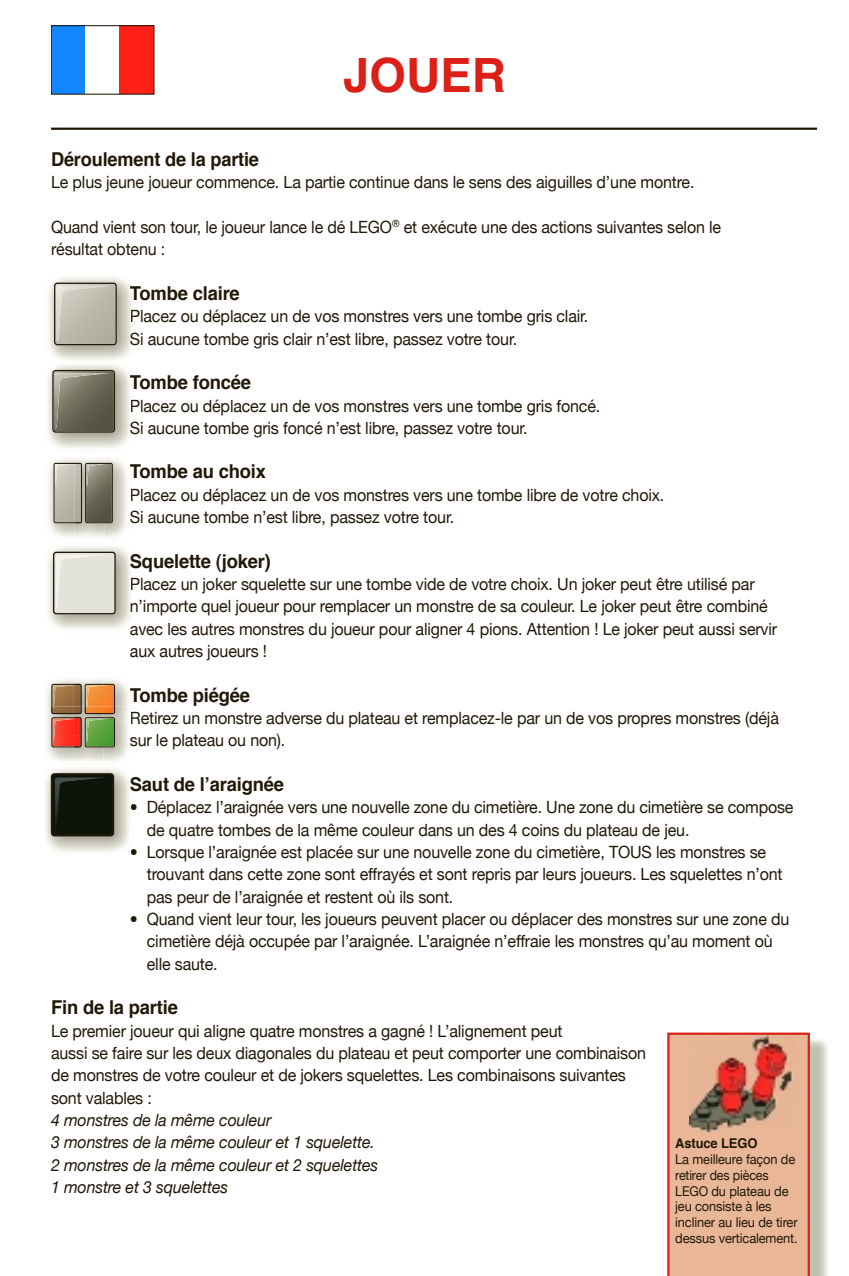
<style>
.page{position:relative;width:849px;height:1276px;background:#fff}
.page>*{position:absolute;margin:0;border:0;box-sizing:border-box;transform-origin:0 0}
.t1{font:700 47.25px "Helvetica";color:#dc2017}
.t2{font:700 19.12px "Helvetica";letter-spacing:-.01em;color:#211808;scale:.96 1}
.t3{font:700 19.12px "Helvetica";letter-spacing:-.01em;color:#211808;scale:.95 1}
.t4{font:16.88px/22.3px "Helvetica Neue";letter-spacing:-.01em;color:#211808;scale:.95 1}
.t5{font:italic 16.88px/22.3px "Helvetica Neue";letter-spacing:-.01em;color:#211808;scale:.95 1}
.t6{font:13.5px/15.8px "Helvetica Neue";letter-spacing:-.01em;color:#211808;scale:.95 1}
.t7{font:700 13.5px "Helvetica";letter-spacing:-.01em;color:#211808;scale:.96 1}
</style>
<div class="page">
<hr style="left:51px;top:128px;width:765px;height:2px;background:#211808">
<div style="left:51px;top:26px;width:34px;height:68px;background:#1385fd"></div>
<div style="left:120px;top:26px;width:34px;height:68px;background:#ff2117"></div>
<img style="left:48px;top:546px;width:83px;height:83px">
<svg style="left:53px;top:551px;width:63px;height:63px;background:#d6d4ca"></svg>
<img style="left:48px;top:277px;width:85px;height:81px">
<img style="left:130px;top:286px;width:3px;height:14px">
<img style="left:131px;top:310px;width:2px;height:16px">
<img style="left:130px;top:332px;width:3px;height:16px">
<svg style="left:54px;top:282px;width:63px;height:63px;background:#b5b2a5"></svg>
<img style="left:47px;top:365px;width:83px;height:83px">
<svg style="left:52px;top:370px;width:63px;height:63px;background:#6b6858"></svg>
<img style="left:55px;top:373px;width:8px;height:55px">
<img style="left:48px;top:458px;width:26px;height:79px">
<img style="left:74px;top:458px;width:53px;height:80px">
<svg style="left:53px;top:463px;width:60px;height:60px;background:#928f81"></svg>
<img style="left:46px;top:679px;width:83px;height:27px">
<img style="left:74px;top:679px;width:29px;height:5px">
<img style="left:74px;top:706px;width:55px;height:55px">
<svg style="left:51px;top:684px;width:64px;height:63px;background:#ac7545"></svg>
<img style="left:86px;top:718px;width:4px;height:24px">
<img style="left:45px;top:769px;width:85px;height:83px">
<svg style="left:51px;top:773px;width:63px;height:63px;background:#14180e"></svg>
<img style="left:809px;top:1038px;width:19px;height:238px">
<svg style="left:667px;top:1032px;width:142px;height:244px;background:#e8b093"></svg>
<img style="left:689px;top:1036px;width:108px;height:95px">
<h1 class="t1" style="left:343px;top:55px;width:164px">JOUER</h1>
<p class="t3" style="left:51px;top:151px;width:220px">Déroulement de la partie</p>
<p class="t4" style="left:51px;top:171px;width:678px">Le plus jeune joueur commence. La partie continue dans le sens des aiguilles d’une montre.</p>
<p class="t4" style="left:51px;top:215px;width:706px">Quand vient son tour, le joueur lance le dé LEGO<sup>®</sup> et exécute une des actions suivantes selon le résultat obtenu :</p>
<p class="t2" style="left:130px;top:285px;width:116px">Tombe claire</p>
<p class="t4" style="left:130px;top:305px;width:484px">Placez ou déplacez un de vos monstres vers une tombe gris clair.<br>Si aucune tombe gris clair n’est libre, passez votre tour.</p>
<p class="t2" style="left:130px;top:374px;width:128px">Tombe foncée</p>
<p class="t4" style="left:130px;top:394px;width:496px">Placez ou déplacez un de vos monstres vers une tombe gris foncé.<br>Si aucune tombe gris foncé n’est libre, passez votre tour.</p>
<p class="t2" style="left:130px;top:464px;width:143px">Tombe au choix</p>
<p class="t4" style="left:130px;top:483px;width:564px">Placez ou déplacez un de vos monstres vers une tombe libre de votre choix.<br>Si aucune tombe n’est libre, passez votre tour.</p>
<p class="t2" style="left:130px;top:553px;width:148px">Squelette (joker)</p>
<p class="t4" style="left:130px;top:573px;width:682px">Placez un joker squelette sur une tombe vide de votre choix. Un joker peut être utilisé par n’importe quel joueur pour remplacer un monstre de sa couleur. Le joker peut être combiné avec les autres monstres du joueur pour aligner 4 pions. Attention ! Le joker peut aussi servir aux autres joueurs !</p>
<p class="t2" style="left:130px;top:687px;width:127px">Tombe piégée</p>
<p class="t4" style="left:130px;top:707px;width:684px">Retirez un monstre adverse du plateau et remplacez-le par un de vos propres monstres (déjà sur le plateau ou non).</p>
<p class="t2" style="left:130px;top:776px;width:162px">Saut de l’araignée</p>
<p class="t4" style="left:147px;top:796px;width:682px">Déplacez l’araignée vers une nouvelle zone du cimetière. Une zone du cimetière se compose de quatre tombes de la même couleur dans un des 4 coins du plateau de jeu.<br>Lorsque l’araignée est placée sur une nouvelle zone du cimetière, TOUS les monstres se trouvant dans cette zone sont effrayés et sont repris par leurs joueurs. Les squelettes n’ont pas peur de l’araignée et restent où ils sont.</p>
<p class="t4" style="left:147px;top:907px;width:677px;text-indent:-17px">• Quand vient leur tour, les joueurs peuvent placer ou déplacer des monstres sur une zone du cimetière déjà occupée par l’araignée. L’araignée n’effraie les monstres qu’au moment où elle saute.</p>
<p class="t2" style="left:51px;top:999px;width:134px">Fin de la partie</p>
<p class="t4" style="left:51px;top:1019px;width:627px">Le premier joueur qui aligne quatre monstres a gagné ! L’alignement peut<br>aussi se faire sur les deux diagonales du plateau et peut comporter une combinaison de monstres de votre couleur et de jokers squelettes. Les combinaisons suivantes sont valables :</p>
<p class="t5" style="left:51px;top:1108px;width:346px">4 monstres de la même couleur<br>3 monstres de la même couleur et 1 squelette.<br>2 monstres de la même couleur et 2 squelettes 1 monstre et 3 squelettes</p>
<p class="t4" style="left:130px;top:796px;width:10px">•</p>
<p class="t4" style="left:130px;top:840px;width:10px">•</p>
<p class="t7" style="left:675px;top:1138px;width:87px">Astuce LEGO</p>
<p class="t6" style="left:675px;top:1151px;width:130px">La meilleure façon de retirer des pièces<br>LEGO du plateau de jeu consiste à les incliner au lieu de tirer dessus verticalement.</p>
</div>
